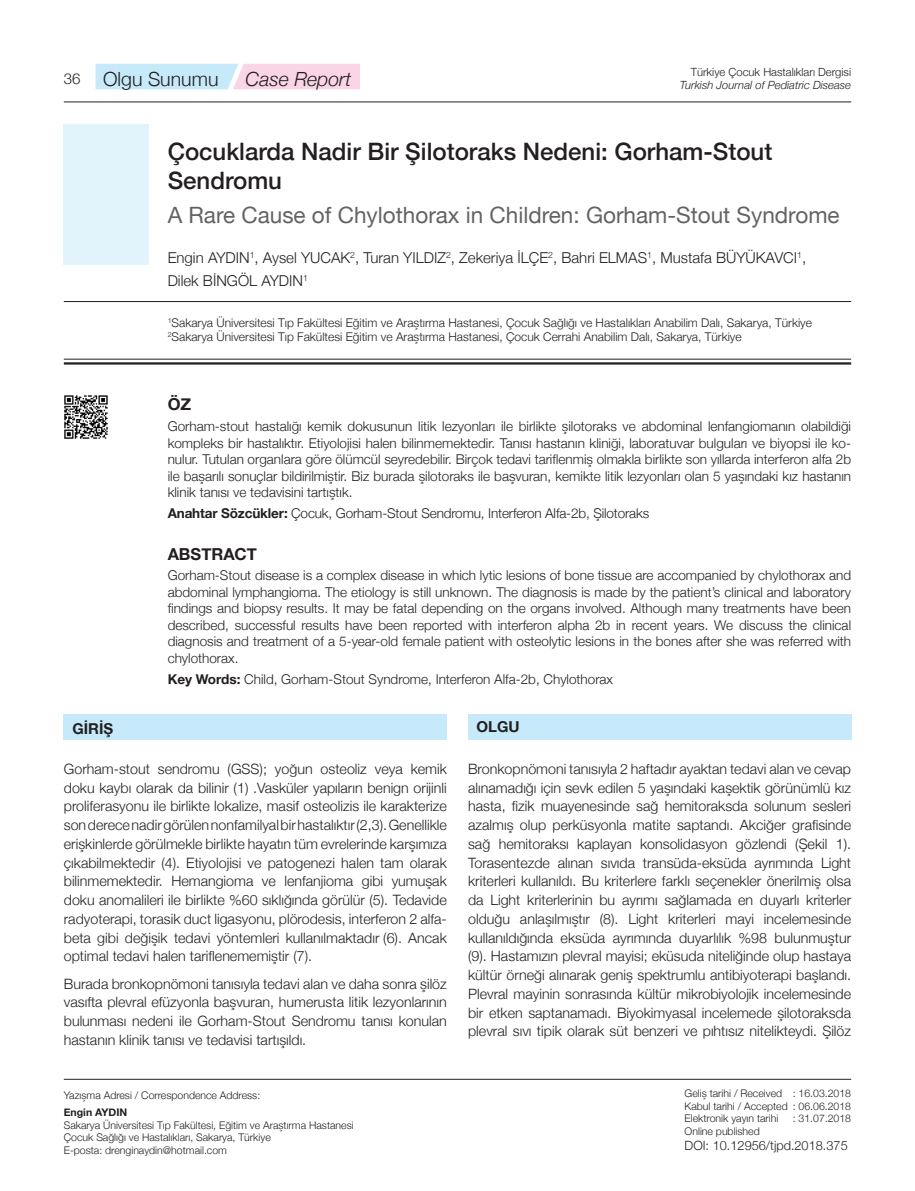
<style>
.page{position:relative;width:915px;height:1191px;background:#fff}
.page>*{position:absolute;margin:0;border:0;box-sizing:border-box;transform-origin:0 0}
.t1{font:500 24px/28.8px "Helvetica Neue";color:#231f20}
.t2{font:22.5px "Helvetica Neue";color:#636366}
.t3{font:300 19.5px "Helvetica Neue";color:#231f20}
.t4{font:italic 300 19.5px "Helvetica Neue";color:#231f20}
.t5{font:700 16.5px "Helvetica Neue";color:#231f20}
.t6{font:300 15px/22.5px "Helvetica Neue";color:#231f20}
.t7{font:700 15px "Helvetica Neue";color:#231f20}
.t8{font:300 14.25px/18.8px "Helvetica Neue";color:#231f20;text-align:justify}
.t9{font:300 13.5px/16.5px "Helvetica Neue";color:#231f20;text-align:justify}
.t10{font:300 12.75px "Helvetica Neue";color:#231f20}
.t11{font:300 12px "Helvetica Neue";color:#231f20}
.t12{font:italic 300 11.25px "Helvetica Neue";color:#231f20}
.t13{font:300 11.25px "Helvetica Neue";color:#231f20}
.t14{font:300 10.5px/12.6px "Helvetica Neue";color:#231f20}
.t15{font:700 10.5px "Helvetica Neue";color:#231f20}
.s1{font-weight:700}
</style>
<div class="page">
<hr style="left:64px;top:1079px;width:786px;height:1px;background:#231f20">
<hr style="left:64px;top:102px;width:786px;height:1px;background:#231f20">
<svg style="left:95px;top:64px;width:265px;height:25px;background:#dfe0f0"></svg>
<div style="left:468px;top:714px;width:382px;height:26px;background:#c6eafa"></div>
<div style="left:64px;top:714px;width:382px;height:26px;background:#c6eafa"></div>
<hr style="left:64px;top:301px;width:786px;height:1px;background:#231f20">
<hr style="left:64px;top:362px;width:786px;height:2px;background:#231f20">
<hr style="left:64px;top:359px;width:786px;height:1px;background:#231f20">
<div style="left:64px;top:124px;width:85px;height:140px;background:#e1f4fc"></div>
<img style="left:64px;top:395px;width:44px;height:44px">
<p class="t6" style="left:64px;top:66px;width:18px">36</p>
<h3 class="t3" style="left:103px;top:63px;width:117px">Olgu Sunumu</h3>
<h3 class="t4" style="left:245px;top:64px;width:107px">Case Report</h3>
<p class="t13" style="left:690px;top:63px;width:162px">Türkiye Çocuk Hastalıkları Dergisi</p>
<p class="t12" style="left:679px;top:76px;width:173px">Turkish Journal of Pediatric Disease</p>
<p class="t1" style="left:168px;top:136px;width:606px">Çocuklarda Nadir Bir Şilotoraks Nedeni: Gorham-Stout<br>Sendromu</p>
<p class="t2" style="left:168px;top:198px;width:673px">A Rare Cause of Chylothorax in Children: Gorham-Stout Syndrome</p>
<p class="t6" style="left:168px;top:245px;width:639px">Engin AYDIN<sup>1</sup>, Aysel YUCAK<sup>2</sup>, Turan YILDIZ<sup>2</sup>, Zekeriya İLÇE<sup>2</sup>, Bahri ELMAS<sup>1</sup>, Mustafa BÜYÜKAVCI<sup>1</sup>,<br>Dilek BİNGÖL AYDIN<sup>1</sup></p>
<p class="t11" style="left:168px;top:313px;width:645px"><sup>1</sup>Sakarya Üniversitesi Tıp Fakültesi Eğitim ve Araştırma Hastanesi, Çocuk Sağlığı ve Hastalıkları Anabilim Dalı, Sakarya, Türkiye</p>
<p class="t11" style="left:168px;top:327px;width:575px"><sup>2</sup>Sakarya Üniversitesi Tıp Fakültesi Eğitim ve Araştırma Hastanesi, Çocuk Cerrahi Anabilim Dalı, Sakarya, Türkiye</p>
<p class="t5" style="left:168px;top:391px;width:25px">ÖZ</p>
<p class="t9" style="left:168px;top:417px;width:684px">Gorham-stout hastalığı kemik dokusunun litik lezyonları ile birlikte şilotoraks ve abdominal lenfangiomanın olabildiği kompleks bir hastalıktır. Etiyolojisi halen bilinmemektedir. Tanısı hastanın kliniği, laboratuvar bulguları ve biyopsi ile ko&shy;nulur. Tutulan organlara göre ölümcül seyredebilir. Birçok tedavi tariflenmiş olmakla birlikte son yıllarda interferon alfa 2b ile başarılı sonuçlar bildirilmiştir. Biz burada şilotoraks ile başvuran, kemikte litik lezyonları olan 5 yaşındaki kız hastanın klinik tanısı ve tedavisini tartıştık.</p>
<p class="t9" style="left:168px;top:504px;width:483px"><span class="s1">Anahtar Sözcükler:</span> Çocuk, Gorham-Stout Sendromu, Interferon Alfa-2b, Şilotoraks</p>
<p class="t5" style="left:168px;top:540px;width:91px">ABSTRACT</p>
<p class="t9" style="left:168px;top:566px;width:684px">Gorham-Stout disease is a complex disease in which lytic lesions of bone tissue are accompanied by chylothorax and abdominal lymphangioma. The etiology is still unknown. The diagnosis is made by the patient’s clinical and laboratory findings and biopsy results. It may be fatal depending on the organs involved. Although many treatments have been described, successful results have been reported with interferon alpha 2b in recent years. We discuss the clinical diagnosis and treatment of a 5-year-old female patient with osteolytic lesions in the bones after she was referred with chylothorax.</p>
<p class="t9" style="left:168px;top:669px;width:447px"><span class="s1">Key Words:</span> Child, Gorham-Stout Syndrome, Interferon Alfa-2b, Chylothorax</p>
<p class="t7" style="left:72px;top:717px;width:42px">GİRİŞ</p>
<p class="t8" style="left:64px;top:758px;width:384px">Gorham-stout sendromu (GSS); yoğun osteoliz veya kemik doku kaybı olarak da bilinir (1) .Vasküler yapıların benign orijinli proliferasyonu ile birlikte lokalize, masif osteolizis ile karakterize son derece nadir görülen nonfamilyal bir hastalıktır (2,3). Genellikle erişkinlerde görülmekle birlikte hayatın tüm evrelerinde karşımıza çıkabilmektedir (4). Etiyolojisi ve patogenezi halen tam olarak bilinmemektedir. Hemangioma ve lenfanjioma gibi yumuşak doku anomalileri ile birlikte %60 sıklığında görülür (5). Tedavide radyoterapi, torasik duct ligasyonu, plörodesis, interferon 2 alfa&shy;beta gibi değişik tedavi yöntemleri kullanılmaktadır (6). Ancak optimal tedavi halen tariflenememiştir (7).</p>
<p class="t8" style="left:64px;top:973px;width:384px">Burada bronkopnömoni tanısıyla tedavi alan ve daha sonra şilöz vasıfta plevral efüzyonla başvuran, humerusta litik lezyonlarının bulunması nedeni ile Gorham-Stout Sendromu tanısı konulan hastanın klinik tanısı ve tedavisi tartışıldı.</p>
<p class="t14" style="left:64px;top:1088px;width:198px">Yazışma Adresi / Correspondence Address:</p>
<p class="t15" style="left:64px;top:1104px;width:65px">Engin AYDIN</p>
<p class="t14" style="left:64px;top:1117px;width:291px">Sakarya Üniversitesi Tıp Fakültesi, Eğitim ve Araştırma Hastanesi<br>Çocuk Sağlığı ve Hastalıkları, Sakarya, Türkiye<br>E-posta: drenginaydin@hotmail.com</p>
<p class="t7" style="left:476px;top:715px;width:45px">OLGU</p>
<p class="t8" style="left:468px;top:758px;width:384px">Bronkopnömoni tanısıyla 2 haftadır ayaktan tedavi alan ve cevap alınamadığı için sevk edilen 5 yaşındaki kaşektik görünümlü kız hasta, fizik muayenesinde sağ hemitoraksda solunum sesleri azalmış olup perküsyonla matite saptandı. Akciğer grafisinde sağ hemitoraksı kaplayan konsolidasyon gözlendi (Şekil 1).<br>Torasentezde alınan sıvıda transüda-eksüda ayrımında Light kriterleri kullanıldı. Bu kriterlere farklı seçenekler önerilmiş olsa da Light kriterlerinin bu ayrımı sağlamada en duyarlı kriterler olduğu anlaşılmıştır (8). Light kriterleri mayi incelemesinde kullanıldığında eksüda ayrımında duyarlılık %98 bulunmuştur (9). Hastamızın plevral mayisi; eküsuda niteliğinde olup hastaya kültür örneği alınarak geniş spektrumlu antibiyoterapi başlandı.<br>Plevral mayinin sonrasında kültür mikrobiyolojik incelemesinde bir etken saptanamadı. Biyokimyasal incelemede şilotoraksda plevral sıvı tipik olarak süt benzeri ve pıhtısız nitelikteydi. Şilöz</p>
<p class="t14" style="left:684px;top:1086px;width:168px;text-align:justify">Geliş tarihi / Received : 16.03.2018<br>Kabul tarihi / Accepted : 06.06.2018<br>Elektronik yayın tarihi</p>
<p class="t14" style="left:792px;top:1111px;width:60px">: 31.07.2018</p>
<p class="t14" style="left:684px;top:1124px;width:77px">Online published</p>
<p class="t10" style="left:684px;top:1135px;width:164px">DOI: 10.12956/tjpd.2018.375</p>
</div>
